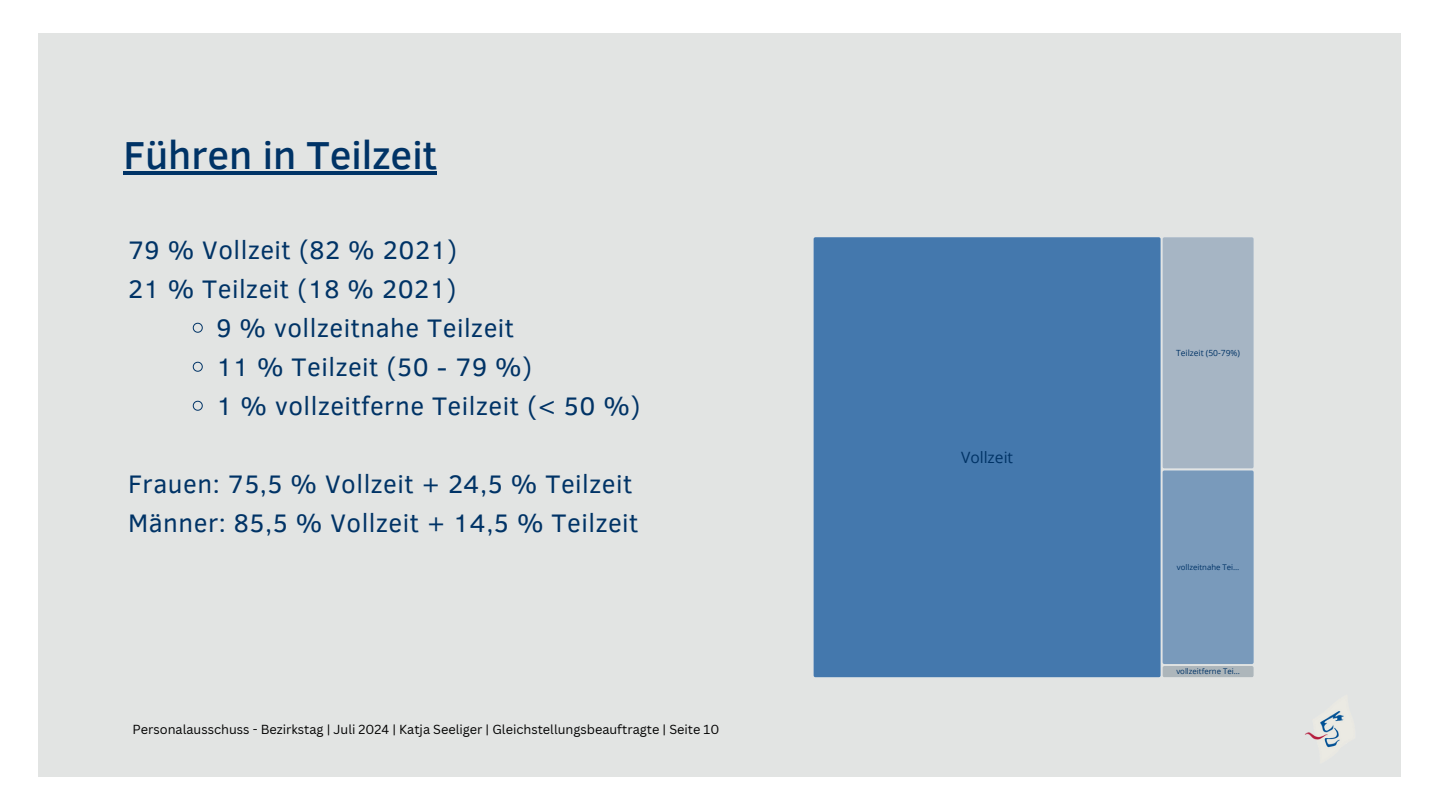
<style>
.page{position:relative;width:1440px;height:810px;background:#fff}
.page>*{position:absolute;margin:0;border:0;box-sizing:border-box;transform-origin:0 0}
.t1{font:500 40px "Clear Sans";color:#036}
.t2{font:26px/39px "Clear Sans";letter-spacing:.02em;color:#036}
.t3{font:15.6px "Open Sans";color:#036}
.t4{font:12.8px "Canva Sans";color:#000}
.t5{font:8.5px "Open Sans";color:#036}
.t6{font:7.8px "Open Sans";color:#036}
</style>
<div class="page">
<div style="left:38px;top:33px;width:1363px;height:744px;background:#e2e4e3"></div>
<div style="left:814px;top:237px;width:347px;height:440px;background:#4478ad"></div>
<svg style="left:1163px;top:237px;width:91px;height:440px;background:#93a9c0"></svg>
<hr style="left:123px;top:171px;width:314px;height:4px;background:#036">
<svg style="left:192px;top:322px;width:11px;height:11px"></svg>
<svg style="left:192px;top:361px;width:11px;height:11px"></svg>
<svg style="left:192px;top:400px;width:11px;height:11px"></svg>
<img style="left:1305px;top:711px;width:39px;height:37px">
<h1 class="t1" style="left:123px;top:126px;width:315px">Führen in Teilzeit</h1>
<h2 class="t2" style="left:128px;top:229px;width:331px">79 % Vollzeit (82 % 2021)<br>21 % Teilzeit (18 % 2021)</h2>
<p class="t2" style="left:216px;top:307px;width:299px">9 % vollzeitnahe Teilzeit</p>
<p class="t2" style="left:216px;top:346px;width:317px">11 % Teilzeit (50 - 79 %)</p>
<p class="t2" style="left:216px;top:385px;width:426px">1 % vollzeitferne Teilzeit (&lt; 50 %)</p>
<h2 class="t2" style="left:128px;top:463px;width:512px">Frauen: 75,5 % Vollzeit + 24,5 % Teilzeit<br>Männer: 85,5 % Vollzeit + 14,5 % Teilzeit</h2>
<p class="t4" style="left:133px;top:720px;width:588px">Personalausschuss - Bezirkstag | Juli 2024 | Katja Seeliger | Gleichstellungsbeauftragte | Seite 10</p>
<p class="t3" style="left:961px;top:447px;width:54px">Vollzeit</p>
<p class="t5" style="left:1176px;top:347px;width:65px">Teilzeit (50-79%)</p>
<p class="t6" style="left:1177px;top:562px;width:64px">vollzeitnahe Tei…</p>
<p class="t6" style="left:1176px;top:666px;width:65px">vollzeitferne Tei…</p>
</div>
